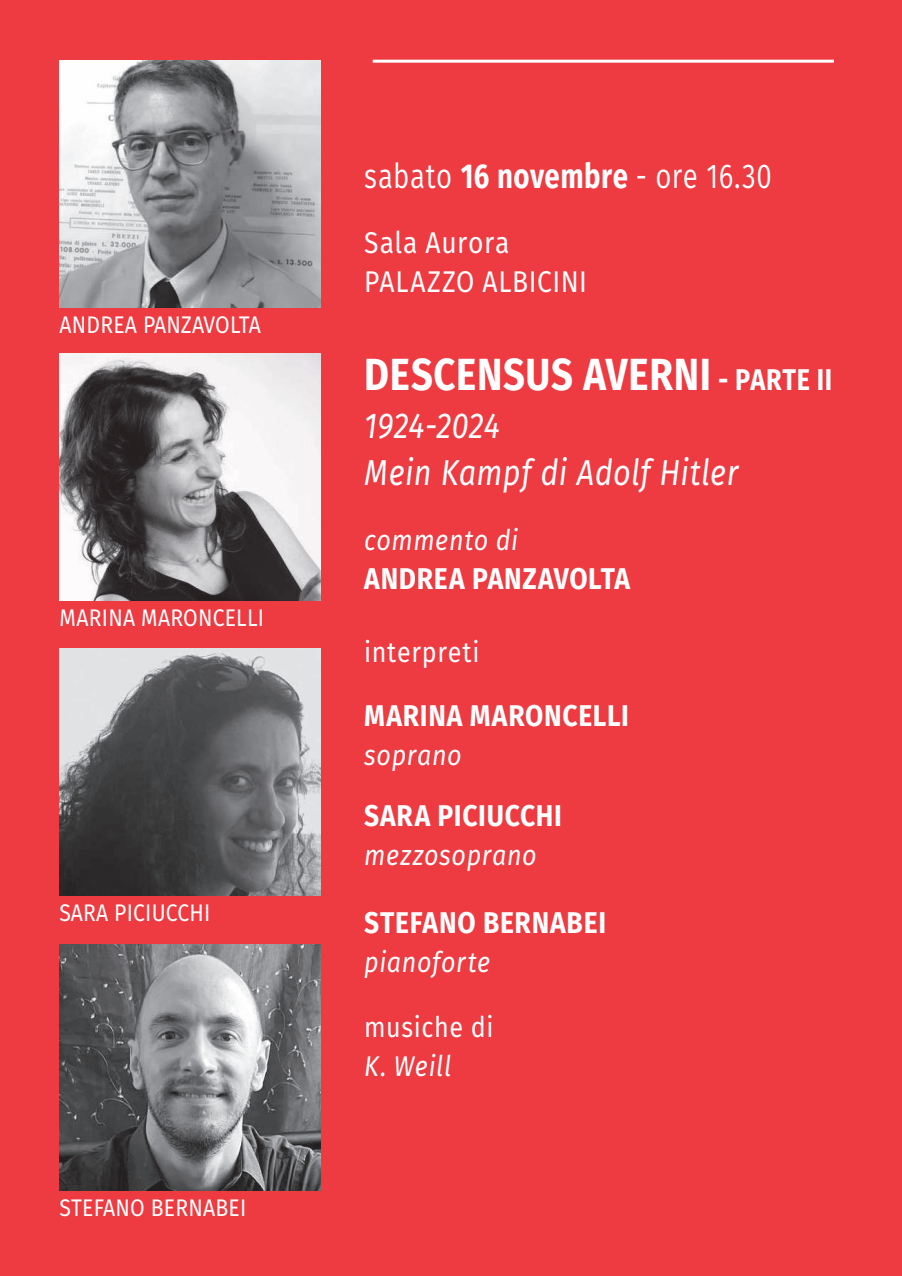
<style>
.page{position:relative;width:902px;height:1276px;background:#fff}
.page>*{position:absolute;margin:0;border:0;box-sizing:border-box;transform-origin:0 0}
.t1{font:700 45px "Fira Sans";letter-spacing:.02em;color:#fff;scale:.85 1}
.t2{font:italic 36px/47.4px "Fira Sans";letter-spacing:.01em;color:#fff;scale:.85 1}
.t3{font:34.5px "Fira Sans";letter-spacing:.02em;color:#fff;scale:.8 1}
.t4{font:700 30px "Fira Sans";letter-spacing:.03em;color:#fff;scale:.88 1}
.t5{font:30px/39px "Fira Sans";letter-spacing:.025em;color:#fff;scale:.88 1}
.t6{font:italic 28.5px "Fira Sans";letter-spacing:.025em;color:#fff;scale:.88 1}
.t7{font:28.5px "Fira Sans";letter-spacing:.025em;color:#fff;scale:.88 1}
.t8{font:24px "Fira Sans";letter-spacing:.01em;color:#fff;scale:.88 1}
.s1{font-weight:700}
.s2{font-size:30px}
</style>
<div class="page">
<div style="left:0;top:0;width:901px;height:1276px;background:#ee3a41"></div>
<hr style="left:372px;top:60px;width:461px;height:3px;background:#fff">
<img style="left:60px;top:60px;width:260px;height:247px">
<img style="left:60px;top:353px;width:260px;height:247px">
<img style="left:60px;top:648px;width:260px;height:247px">
<img style="left:60px;top:944px;width:260px;height:247px">
<p class="t8" style="left:60px;top:306px;width:230px">ANDREA PANZAVOLTA</p>
<p class="t8" style="left:60px;top:599px;width:234px">MARINA MARONCELLI</p>
<p class="t8" style="left:60px;top:894px;width:173px">SARA PICIUCCHI</p>
<p class="t8" style="left:60px;top:1190px;width:213px">STEFANO BERNABEI</p>
<p class="t3" style="left:364px;top:150px;width:511px">sabato <span class="s1">16 novembre</span> - ore 16.30</p>
<p class="t5" style="left:364px;top:222px;width:254px">Sala Aurora<br>PALAZZO ALBICINI</p>
<h1 class="t1" style="left:364px;top:337px;width:552px">DESCENSUS AVERNI <span class="s2">- PARTE II</span></h1>
<p class="t2" style="left:364px;top:401px;width:441px">1924-2024<br>Mein Kampf di Adolf Hitler</p>
<p class="t6" style="left:364px;top:518px;width:176px">commento di</p>
<p class="t4" style="left:364px;top:553px;width:303px">ANDREA PANZAVOLTA</p>
<p class="t7" style="left:364px;top:630px;width:133px">interpreti</p>
<p class="t4" style="left:364px;top:691px;width:302px">MARINA MARONCELLI</p>
<p class="t6" style="left:364px;top:734px;width:112px">soprano</p>
<p class="t4" style="left:364px;top:790px;width:226px">SARA PICIUCCHI</p>
<p class="t6" style="left:364px;top:833px;width:197px">mezzosoprano</p>
<p class="t4" style="left:364px;top:897px;width:276px">STEFANO BERNABEI</p>
<p class="t6" style="left:364px;top:941px;width:145px">pianoforte</p>
<p class="t7" style="left:364px;top:1005px;width:148px">musiche di</p>
<p class="t6" style="left:364px;top:1044px;width:100px">K. Weill</p>
</div>
